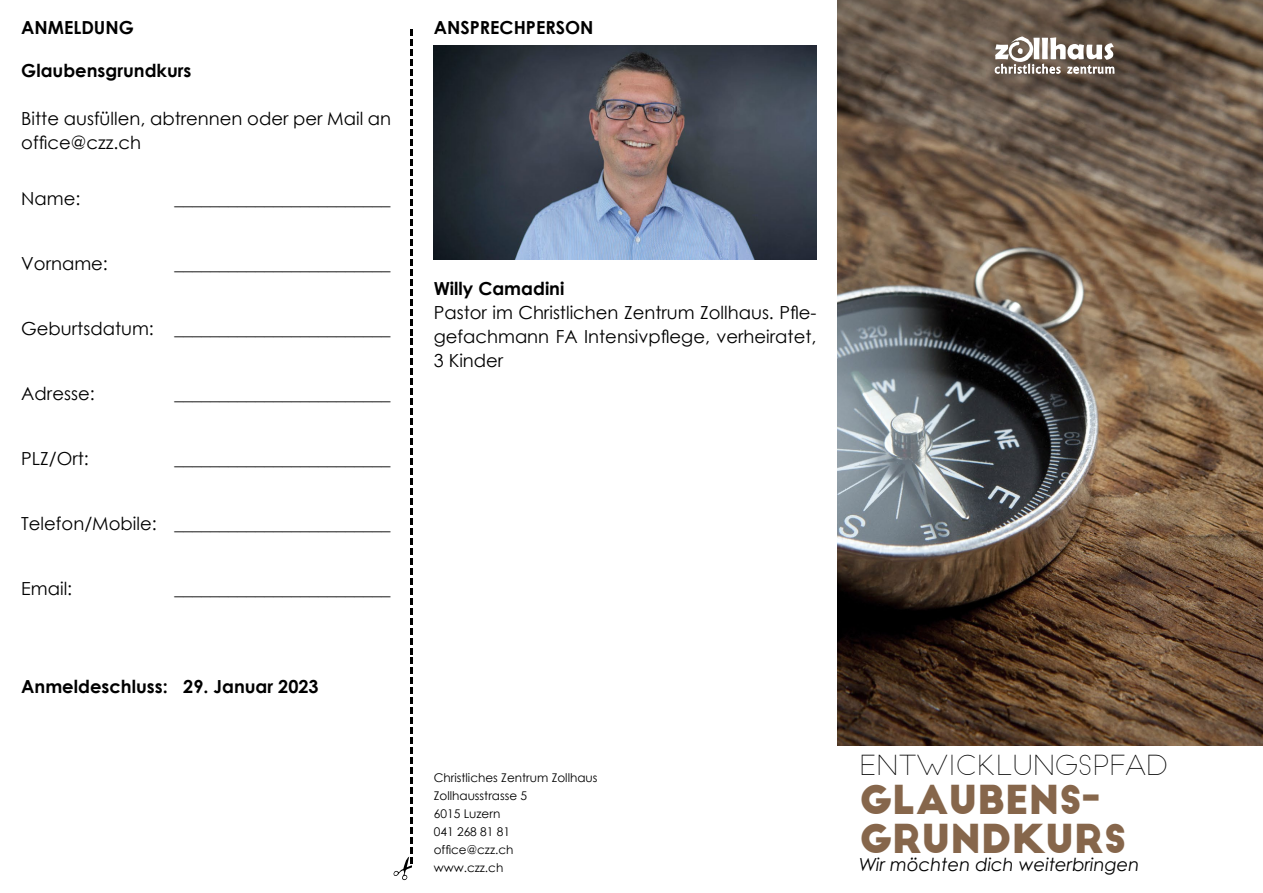
<style>
.page{position:relative;width:1263px;height:893px;background:#fff}
.page>*{position:absolute;margin:0;border:0;box-sizing:border-box;transform-origin:0 0}
.t1{font:39px/39px "Big John";color:#86664b}
.t2{font:27px "Slim Joe";color:#000}
.t3{font:18px/24px "Century Gothic";color:#000}
.t4{font:700 18px "Century Gothic";color:#000}
.t5{font:italic 18px "Century Gothic";color:#000}
.t6{font:12px/18px "Century Gothic";color:#000}
</style>
<div class="page">
<svg style="left:393px;top:30px;width:19px;height:850px"></svg>
<img style="left:434px;top:45px;width:382px;height:215px">
<img style="left:838px;top:0;width:425px;height:745px">
<svg style="left:995px;top:36px;width:119px;height:38px"></svg>
<p class="t4" style="left:21px;top:14px;width:114px">ANMELDUNG</p>
<p class="t4" style="left:434px;top:14px;width:161px">ANSPRECHPERSON</p>
<p class="t4" style="left:21px;top:56px;width:172px">Glaubensgrundkurs</p>
<p class="t3" style="left:21px;top:106px;width:371px">Bitte ausfüllen, abtrennen oder per Mail an office@czz.ch</p>
<p class="t3" style="left:21px;top:186px;width:61px">Name:</p>
<p class="t3" style="left:21px;top:251px;width:88px">Vorname:</p>
<p class="t3" style="left:174px;top:186px;width:217px">________________________</p>
<p class="t3" style="left:174px;top:251px;width:217px">________________________</p>
<p class="t3" style="left:21px;top:316px;width:371px">Geburtsdatum: ________________________</p>
<p class="t3" style="left:21px;top:381px;width:75px">Adresse:</p>
<p class="t3" style="left:21px;top:446px;width:69px">PLZ/Ort:</p>
<p class="t3" style="left:174px;top:381px;width:217px">________________________</p>
<p class="t3" style="left:174px;top:446px;width:217px">________________________</p>
<p class="t3" style="left:21px;top:511px;width:371px">Telefon/Mobile: ________________________</p>
<p class="t3" style="left:21px;top:576px;width:53px">Email:</p>
<p class="t3" style="left:174px;top:576px;width:217px">________________________</p>
<p class="t4" style="left:21px;top:672px;width:299px">Anmeldeschluss: 29. Januar 2023</p>
<p class="t4" style="left:434px;top:275px;width:132px">Willy Camadini</p>
<p class="t3" style="left:434px;top:301px;width:384px;text-align:justify">Pastor im Christlichen Zentrum Zollhaus. Pfle&shy;gefachmann FA Intensivpflege, verheiratet, 3 Kinder</p>
<p class="t6" style="left:434px;top:768px;width:165px">Christliches Zentrum Zollhaus<br>Zollhausstrasse 5<br>6015 Luzern<br>041 268 81 81<br>office@czz.ch<br>www.czz.ch</p>
<h2 class="t2" style="left:859px;top:750px;width:310px">ENTWICKLUNGSPFAD</h2>
<h1 class="t1" style="left:859px;top:779px;width:269px">GLAUBENS-<br>GRUNDKURS</h1>
<p class="t5" style="left:859px;top:852px;width:282px">Wir möchten dich weiterbringen</p>
</div>
